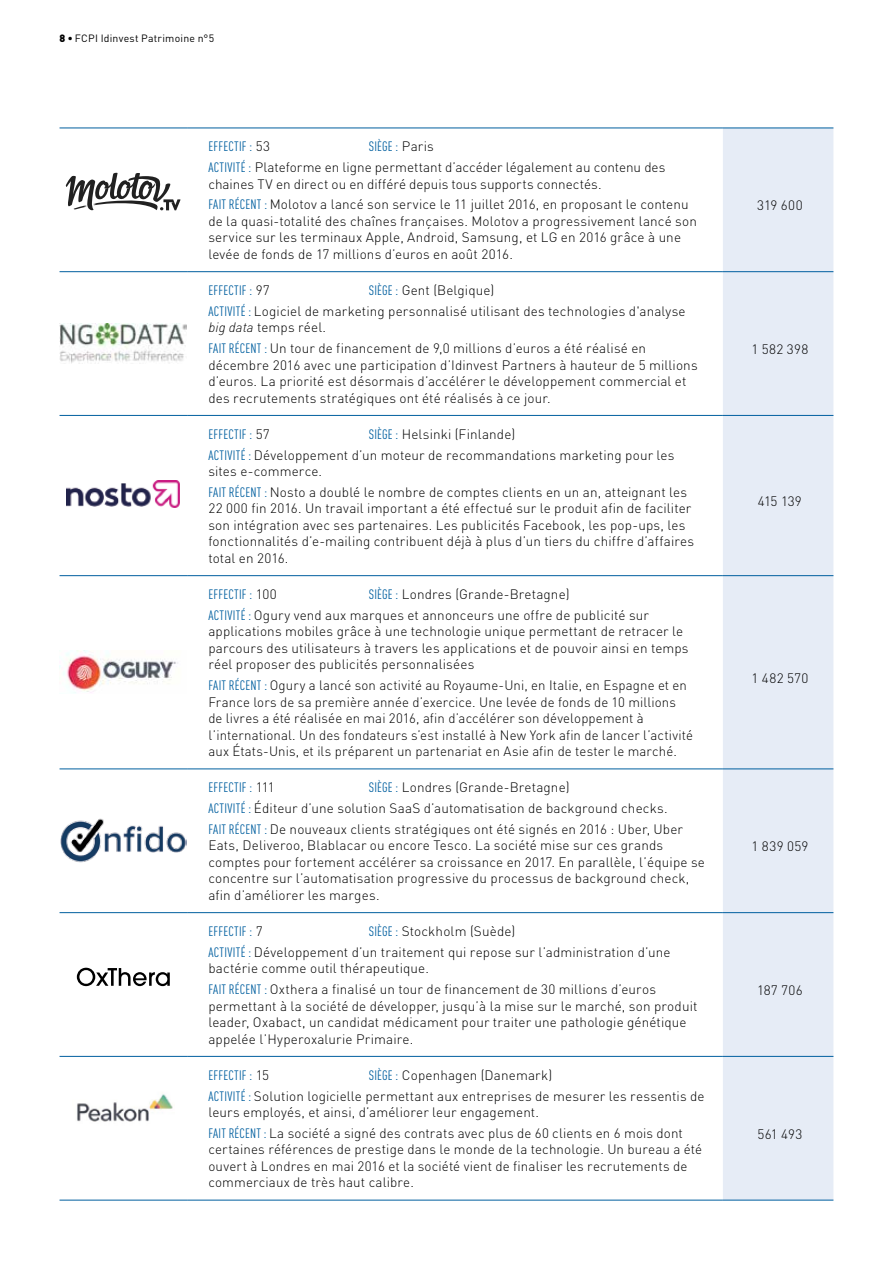
<style>
.page{position:relative;width:893px;height:1263px;background:#fff}
.page>*{position:absolute;margin:0;border:0;box-sizing:border-box;transform-origin:0 0}
.t1{font:300 13.5px/16.5px "DIN Pro";letter-spacing:.01em;color:#000}
.t2{font:condensed 13.5px "DIN Pro";letter-spacing:.015em;color:#005f9f}
.t3{font:10.5px "DIN Pro";letter-spacing:.02em;color:#000}
.s1{font-weight:900}
.s2{font-weight:400;font-stretch:condensed;color:#005f9f}
.s3{font-weight:300;font-stretch:normal;color:#000}
.s4{font-style:italic}
</style>
<div class="page">
<div style="left:723px;top:129px;width:110px;height:1071px;background:#e6ecf6"></div>
<hr style="left:60px;top:128px;width:127px;height:1px;background:#005f9f">
<hr style="left:60px;top:271px;width:127px;height:1px;background:#005f9f">
<hr style="left:60px;top:415px;width:127px;height:1px;background:#005f9f">
<hr style="left:60px;top:575px;width:127px;height:1px;background:#005f9f">
<hr style="left:60px;top:768px;width:127px;height:1px;background:#005f9f">
<hr style="left:60px;top:912px;width:127px;height:1px;background:#005f9f">
<hr style="left:60px;top:1056px;width:127px;height:1px;background:#005f9f">
<hr style="left:60px;top:1200px;width:127px;height:1px;background:#005f9f">
<hr style="left:187px;top:128px;width:536px;height:1px;background:#005f9f">
<hr style="left:187px;top:271px;width:536px;height:1px;background:#005f9f">
<hr style="left:187px;top:415px;width:536px;height:1px;background:#005f9f">
<hr style="left:187px;top:575px;width:536px;height:1px;background:#005f9f">
<hr style="left:187px;top:768px;width:536px;height:1px;background:#005f9f">
<hr style="left:187px;top:912px;width:536px;height:1px;background:#005f9f">
<hr style="left:187px;top:1056px;width:536px;height:1px;background:#005f9f">
<hr style="left:187px;top:1200px;width:536px;height:1px;background:#005f9f">
<hr style="left:723px;top:128px;width:110px;height:1px;background:#005f9f">
<hr style="left:723px;top:271px;width:110px;height:1px;background:#005f9f">
<hr style="left:723px;top:415px;width:110px;height:1px;background:#005f9f">
<hr style="left:723px;top:575px;width:110px;height:1px;background:#005f9f">
<hr style="left:723px;top:768px;width:110px;height:1px;background:#005f9f">
<hr style="left:723px;top:912px;width:110px;height:1px;background:#005f9f">
<hr style="left:723px;top:1056px;width:110px;height:1px;background:#005f9f">
<hr style="left:723px;top:1200px;width:110px;height:1px;background:#005f9f">
<svg style="left:66px;top:173px;width:114px;height:37px"></svg>
<img style="left:60px;top:324px;width:127px;height:39px">
<img style="left:67px;top:480px;width:112px;height:27px">
<img style="left:60px;top:651px;width:118px;height:42px">
<img style="left:60px;top:818px;width:127px;height:45px">
<svg style="left:77px;top:968px;width:93px;height:18px"></svg>
<img style="left:77px;top:1094px;width:96px;height:28px">
<p class="t3" style="left:60px;top:30px;width:156px"><span class="s1">8 •</span> FCPI Idinvest Patrimoine n°5</p>
<p class="t1" style="left:208px;top:135px;width:459px;line-height:20.7px;text-indent:161px"><span class="s2">SIÈGE :</span> Paris<br><span class="s2">ACTIVITÉ :</span> Plateforme en ligne permettant d’accéder légalement au contenu des</p>
<p class="t1" style="left:208px;top:172px;width:482px;line-height:20.7px">chaines TV en direct ou en différé depuis tous supports connectés.<br><span class="s2">FAIT RÉCENT :</span> Molotov a lancé son service le 11 juillet 2016, en proposant le contenu</p>
<p class="t1" style="left:208px;top:212px;width:490px">de la quasi-totalité des chaînes françaises. Molotov a progressivement lancé son service sur les terminaux Apple, Android, Samsung, et LG en 2016 grâce à une levée de fonds de 17 millions d’euros en août 2016.</p>
<p class="t2" style="left:208px;top:137px;width:63px">EFFECTIF : <span class="s3">53</span></p>
<p class="t1" style="left:208px;top:279px;width:479px;line-height:20.7px;text-indent:161px"><span class="s2">SIÈGE :</span> Gent (Belgique)<br><span class="s2">ACTIVITÉ :</span> Logiciel de marketing personnalisé utilisant des technologies d'analyse</p>
<p class="t1" style="left:208px;top:316px;width:439px;line-height:20.7px"><span class="s4">big data</span> temps réel.<br><span class="s2">FAIT RÉCENT :</span> Un tour de financement de 9,0 millions d’euros a été réalisé en</p>
<p class="t1" style="left:208px;top:355px;width:491px">décembre 2016 avec une participation d’Idinvest Partners à hauteur de 5 millions d’euros. La priorité est désormais d’accélérer le développement commercial et des recrutements stratégiques ont été réalisés à ce jour.</p>
<p class="t2" style="left:208px;top:281px;width:63px">EFFECTIF : <span class="s3">97</span></p>
<p class="t1" style="left:208px;top:422px;width:468px;line-height:20.7px;text-align:center"><span class="s2">SIÈGE :</span> Helsinki (Finlande)<br><span class="s2">ACTIVITÉ :</span> Développement d’un moteur de recommandations marketing pour les</p>
<p class="t1" style="left:208px;top:460px;width:480px;line-height:20.7px">sites e-commerce.<br><span class="s2">FAIT RÉCENT :</span> Nosto a doublé le nombre de comptes clients en un an, atteignant les</p>
<p class="t1" style="left:208px;top:499px;width:487px">22 000 fin 2016. Un travail important a été effectué sur le produit afin de faciliter son intégration avec ses partenaires. Les publicités Facebook, les pop-ups, les fonctionnalités d’e-mailing contribuent déjà à plus d’un tiers du chiffre d’affaires total en 2016.</p>
<p class="t2" style="left:208px;top:424px;width:63px">EFFECTIF : <span class="s3">57</span></p>
<p class="t1" style="left:757px;top:196px;width:47px">319 600</p>
<p class="t1" style="left:751px;top:340px;width:59px">1 582 398</p>
<p class="t1" style="left:758px;top:492px;width:45px">415 139</p>
<p class="t1" style="left:208px;top:583px;width:442px;line-height:20.7px;text-indent:161px"><span class="s2">SIÈGE :</span> Londres (Grande-Bretagne)<br><span class="s2">ACTIVITÉ :</span> Ogury vend aux marques et annonceurs une offre de publicité sur</p>
<p class="t1" style="left:208px;top:622px;width:482px">applications mobiles grâce à une technologie unique permettant de retracer le parcours des utilisateurs à travers les applications et de pouvoir ainsi en temps réel proposer des publicités personnalisées</p>
<p class="t1" style="left:208px;top:676px;width:486px"><span class="s2">FAIT RÉCENT :</span> Ogury a lancé son activité au Royaume-Uni, en Italie, en Espagne et en France lors de sa première année d’exercice. Une levée de fonds de 10 millions de livres a été réalisée en mai 2016, afin d’accélérer son développement à l’international. Un des fondateurs s’est installé à New York afin de lancer l’activité aux États-Unis, et ils préparent un partenariat en Asie afin de tester le marché.</p>
<p class="t1" style="left:751px;top:669px;width:58px">1 482 570</p>
<p class="t2" style="left:208px;top:778px;width:68px">EFFECTIF : <span class="s3">111</span></p>
<p class="t2" style="left:208px;top:585px;width:70px">EFFECTIF : <span class="s3">100</span></p>
<p class="t1" style="left:208px;top:776px;width:476px;line-height:20.7px;text-indent:161px"><span class="s2">SIÈGE :</span> Londres (Grande-Bretagne)<br><span class="s2">ACTIVITÉ :</span> Éditeur d’une solution SaaS d’automatisation de background checks.<br><span class="s2">FAIT RÉCENT :</span> De nouveaux clients stratégiques ont été signés en 2016 : Uber, Uber</p>
<p class="t1" style="left:208px;top:836px;width:498px">Eats, Deliveroo, Blablacar ou encore Tesco. La société mise sur ces grands comptes pour fortement accélérer sa croissance en 2017. En parallèle, l’équipe se concentre sur l’automatisation progressive du processus de background check, afin d’améliorer les marges.</p>
<p class="t1" style="left:751px;top:837px;width:58px">1 839 059</p>
<p class="t2" style="left:208px;top:922px;width:56px">EFFECTIF : <span class="s3">7</span></p>
<p class="t1" style="left:208px;top:920px;width:464px;line-height:20.7px;text-align:center"><span class="s2">SIÈGE :</span> Stockholm (Suède)<br><span class="s2">ACTIVITÉ :</span> Développement d’un traitement qui repose sur l’administration d’une</p>
<p class="t1" style="left:208px;top:957px;width:449px;line-height:20.7px">bactérie comme outil thérapeutique.<br><span class="s2">FAIT RÉCENT :</span> Oxthera a finalisé un tour de financement de 30 millions d’euros</p>
<p class="t1" style="left:208px;top:996px;width:491px">permettant à la société de développer, jusqu’à la mise sur le marché, son produit leader, Oxabact, un candidat médicament pour traiter une pathologie génétique appelée l’Hyperoxalurie Primaire.</p>
<p class="t1" style="left:757px;top:981px;width:47px">187 706</p>
<p class="t1" style="left:208px;top:1063px;width:498px;line-height:20.7px;text-indent:161px"><span class="s2">SIÈGE :</span> Copenhagen (Danemark)<br><span class="s2">ACTIVITÉ :</span> Solution logicielle permettant aux entreprises de mesurer les ressentis de</p>
<p class="t1" style="left:208px;top:1101px;width:476px;line-height:20.7px">leurs employés, et ainsi, d’améliorer leur engagement.<br><span class="s2">FAIT RÉCENT :</span> La société a signé des contrats avec plus de 60 clients en 6 mois dont</p>
<p class="t1" style="left:208px;top:1140px;width:495px">certaines références de prestige dans le monde de la technologie. Un bureau a été ouvert à Londres en mai 2016 et la société vient de finaliser les recrutements de commerciaux de très haut calibre.</p>
<p class="t2" style="left:208px;top:1065px;width:62px">EFFECTIF : <span class="s3">15</span></p>
<p class="t1" style="left:757px;top:1124px;width:46px">561 493</p>
</div>
